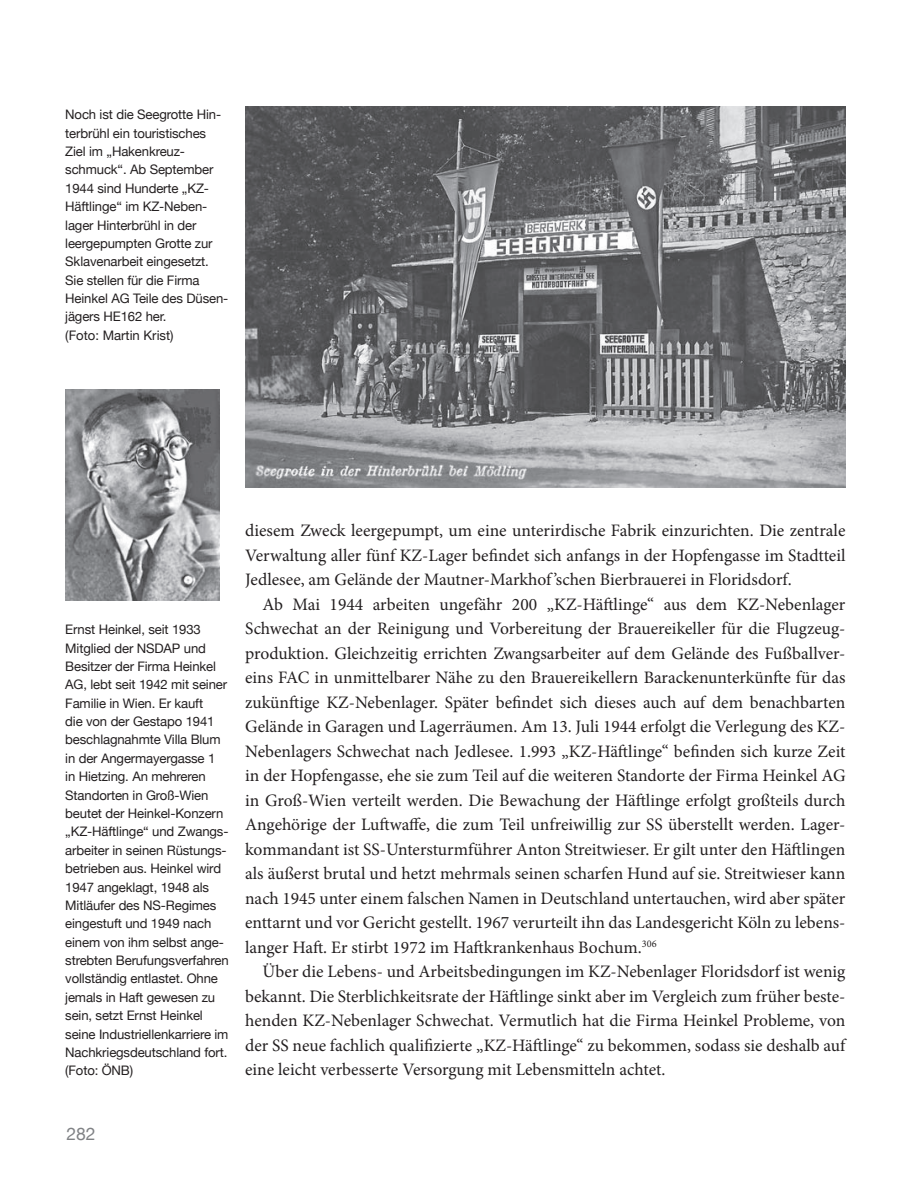
<style>
.page{position:relative;width:912px;height:1185px;background:#fff}
.page>*{position:absolute;margin:0;border:0;box-sizing:border-box;transform-origin:0 0}
.t1{font:17.5px/24.5px "Minion Pro";color:#231f20;text-align:justify}
.t2{font:17.5px "Helvetica Neue";color:#808285}
.t3{font:13.12px/18.4px "Helvetica Neue";letter-spacing:-.01em;color:#231f20}
</style>
<div class="page">
<img style="left:65px;top:389px;width:154px;height:212px">
<img style="left:245px;top:107px;width:600px;height:380px">
<p class="t3" style="left:65px;top:106px;width:165px">Noch ist die Seegrotte Hin - terbrühl ein touristisches<br>Ziel im „Hakenkreuz&shy;schmuck“. Ab September<br>1944 sind Hunderte „KZ-<br>Häftlinge“ im KZ-Neben&shy;lager Hinterbrühl in der leergepumpten Grotte zur<br>Sklavenarbeit eingesetzt.<br>Sie stellen für die Firma<br>Heinkel AG Teile des Düsen&shy;jägers HE162 her.<br>(Foto: Martin Krist)</p>
<p class="t3" style="left:65px;top:621px;width:165px">Ernst Heinkel, seit 1933<br>Mitglied der NSDAP und<br>Besitzer der Firma Heinkel<br>AG, lebt seit 1942 mit seiner<br>Familie in Wien. Er kauft<br>die von der Gestapo 1941 beschlagnahmte Villa Blum in der Angermayergasse 1 in Hietzing. An mehreren<br>Standorten in Groß-Wien beutet der Heinkel-Konzern „KZ-Häftlinge“ und Zwangs&shy;arbeiter in seinen Rüstungs&shy;betrieben aus. Heinkel wird<br>1947 angeklagt, 1948 als<br>Mitläufer des NS-Regimes eingestuft und 1949 nach einem von ihm selbst ange&shy;strebten Berufungsverfahren vollständig entlastet. Ohne jemals in Haft gewesen zu sein, setzt Ernst Heinkel seine Industriellenkarriere im<br>Nachkriegsdeutschland fort. (Foto: ÖNB)</p>
<p class="t1" style="left:245px;top:518px;width:602px">diesem Zweck leergepumpt, um eine unterirdische Fabrik einzurichten. Die zentrale Verwaltung aller fünf KZ-Lager befindet sich anfangs in der Hopfengasse im Stadtteil Jedlesee, am Gelände der Mautner-Markhof ’schen Bierbrauerei in Floridsdorf.</p>
<p class="t1" style="left:245px;top:592px;width:602px;text-indent:18px">Ab Mai 1944 arbeiten ungefähr 200 „KZ-Häftlinge“ aus dem KZ-Nebenlager Schwechat an der Reinigung und Vorbereitung der Brauereikeller für die Flugzeug&shy;produktion. Gleichzeitig errichten Zwangsarbeiter auf dem Gelände des Fußballver&shy;eins FAC in unmittelbarer Nähe zu den Brauereikellern Barackenunterkünfte für das zukünftige KZ-Nebenlager. Später befindet sich dieses auch auf dem benachbarten Gelände in Garagen und Lagerräumen. Am 13. Juli 1944 erfolgt die Verlegung des KZ-Nebenlagers Schwechat nach Jedlesee. 1.993 „KZ-Häftlinge“ befinden sich kurze Zeit in der Hopfengasse, ehe sie zum Teil auf die weiteren Standorte der Firma Heinkel AG in Groß-Wien verteilt werden. Die Bewachung der Häftlinge erfolgt großteils durch Angehörige der Luftwaffe, die zum Teil unfreiwillig zur SS überstellt werden. Lager&shy;kommandant ist SS-Untersturmführer Anton Streitwieser. Er gilt unter den Häftlingen als äußerst brutal und hetzt mehrmals seinen scharfen Hund auf sie. Streitwieser kann nach 1945 unter einem falschen Namen in Deutschland untertauchen, wird aber später enttarnt und vor Gericht gestellt. 1967 verurteilt ihn das Landesgericht Köln zu lebens&shy;langer Haft. Er stirbt 1972 im Haftkrankenhaus Bochum.<sup>306</sup></p>
<p class="t1" style="left:245px;top:959px;width:602px;text-indent:18px">Über die Lebens- und Arbeitsbedingungen im KZ-Nebenlager Floridsdorf ist wenig bekannt. Die Sterblichkeitsrate der Häftlinge sinkt aber im Vergleich zum früher beste&shy;henden KZ-Nebenlager Schwechat. Vermutlich hat die Firma Heinkel Probleme, von der SS neue fachlich qualifizierte „KZ-Häftlinge“ zu bekommen, sodass sie deshalb auf eine leicht verbesserte Versorgung mit Lebensmitteln achtet.</p>
<p class="t2" style="left:67px;top:1121px;width:31px">282</p>
</div>
